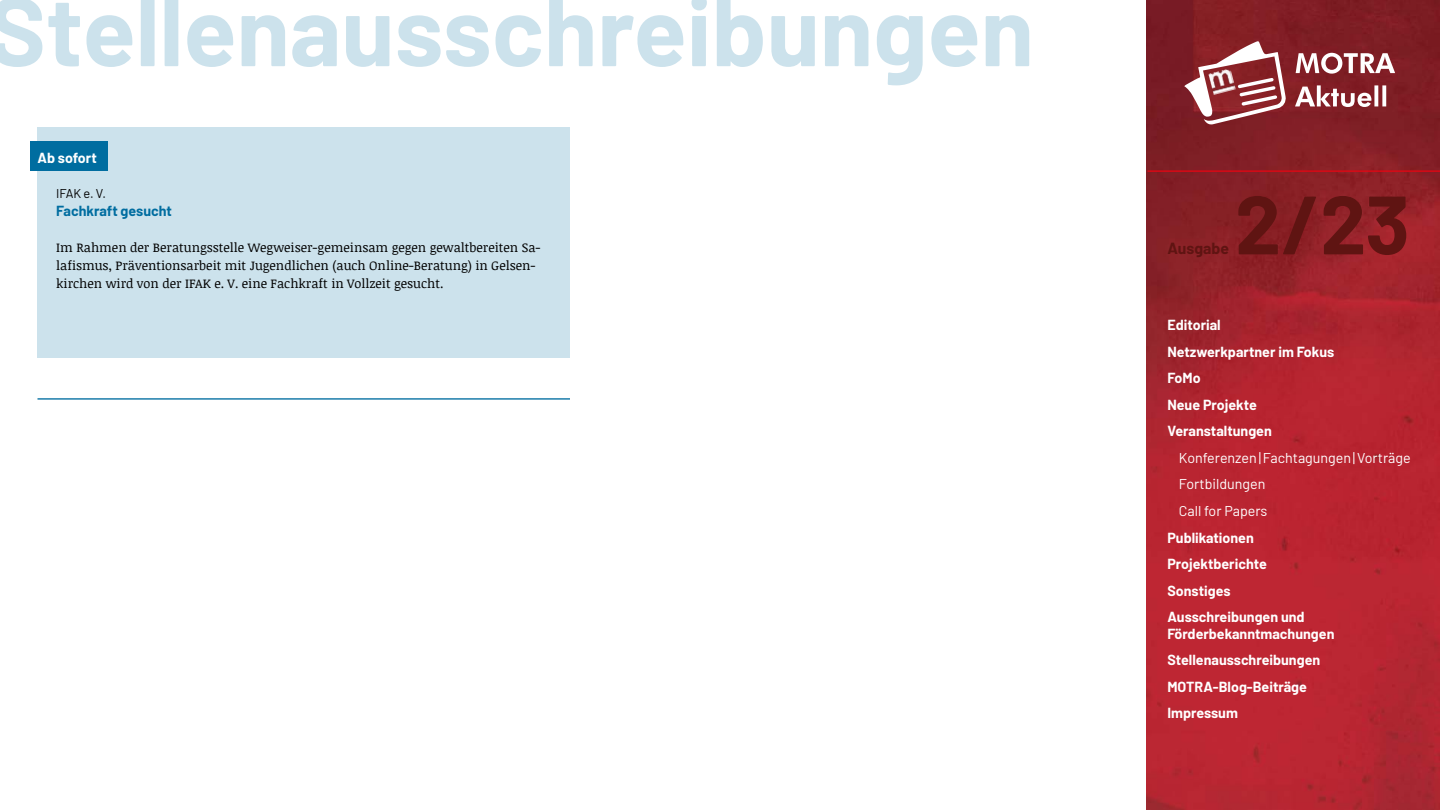
<style>
.page{position:relative;width:1440px;height:810px;background:#fff}
.page>*{position:absolute;margin:0;border:0;box-sizing:border-box;transform-origin:0 0}
.t1{font:700 97.5px "Barlow";color:#cce2ec}
.t2{font:700 82.5px "Barlow";color:#5f1412}
.t3{font:700 15.75px "Barlow";color:#5f1412}
.t4{font:700 14.25px/26.5px "Barlow";color:#fff}
.t5{font:14.25px/26.5px "Barlow";color:#fff}
.t6{font:700 14.25px "Barlow";color:#006da0}
.t7{font:12.75px/18px "Noticia Text";color:#000}
.t8{font:12.75px "Barlow";color:#000}
</style>
<div class="page">
<img style="left:1147px;top:0;width:292px;height:809px">
<hr style="left:1148px;top:170px;width:292px;height:2px;background:#e30613">
<svg style="left:1295px;top:85px;width:91px;height:22px"></svg>
<svg style="left:1296px;top:53px;width:99px;height:21px"></svg>
<svg style="left:1184px;top:41px;width:102px;height:84px"></svg>
<img style="left:1208px;top:68px;width:28px;height:27px">
<div style="left:38px;top:128px;width:532px;height:230px;background:#cce2ec"></div>
<div style="left:30px;top:141px;width:78px;height:29px;background:#006da0"></div>
<hr style="left:38px;top:398px;width:532px;height:2px;background:#006da0">
<h1 class="t1" style="left:-12px;top:-41px;width:1047px">Stellenausschreibungen</h1>
<p class="t4" style="left:38px;top:143px;width:61px">Ab sofort</p>
<p class="t8" style="left:56px;top:184px;width:51px">IFAK e. V.</p>
<p class="t6" style="left:56px;top:200px;width:117px">Fachkraft gesucht</p>
<p class="t7" style="left:56px;top:238px;width:486px">Im Rahmen der Beratungsstelle Wegweiser-gemeinsam gegen gewaltbereiten Sa&shy;lafismus, Präventionsarbeit mit Jugendlichen (auch Online-Beratung) in Gelsen&shy;kirchen wird von der IFAK e. V. eine Fachkraft in Vollzeit gesucht.</p>
<p class="t3" style="left:1167px;top:237px;width:63px">Ausgabe</p>
<h2 class="t2" style="left:1235px;top:164px;width:176px">2/23</h2>
<p class="t4" style="left:1167px;top:311px;width:168px">Editorial<br>Netzwerkpartner im Fokus<br>FoMo<br>Neue Projekte<br>Veranstaltungen</p>
<p class="t5" style="left:1179px;top:443px;width:233px">Konferenzen|Fachtagungen|Vorträge<br>Fortbildungen<br>Call for Papers</p>
<p class="t4" style="left:1167px;top:523px;width:139px">Publikationen<br>Projektberichte<br>Sonstiges<br>Ausschreibungen und</p>
<p class="t4" style="left:1167px;top:619px;width:169px">Förderbekanntmachungen<br>Stellenausschreibungen<br>MOTRA-Blog-Beiträge<br>Impressum</p>
</div>
